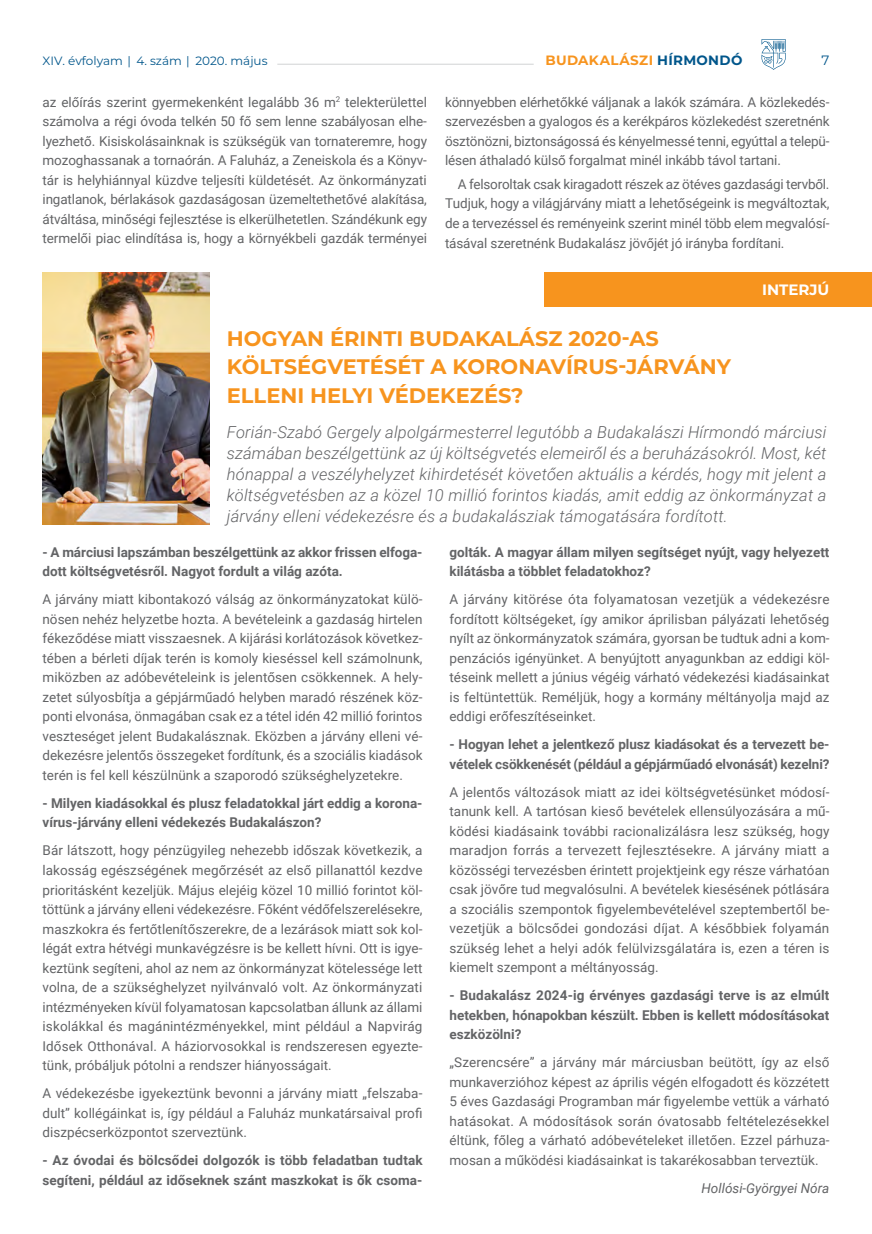
<style>
.page{position:relative;width:872px;height:1234px;background:#fff}
.page>*{position:absolute;margin:0;border:0;box-sizing:border-box;transform-origin:0 0}
.t1{font:700 21px/28.5px "Montserrat";color:#f7941e}
.t2{font:italic 300 16.5px/21px "Roboto";letter-spacing:.01em;color:#636466;text-align:justify}
.t3{font:700 15px "Montserrat";color:#fff}
.t4{font:13.5px/19.5px "Roboto";color:#636466;text-align:justify}
.t5{font:700 13.5px/19.5px "Roboto";color:#636466}
.t6{font:italic 13.5px "Roboto";color:#636466}
.t7{font:700 13.5px "Montserrat";letter-spacing:.025em;color:#f7941e}
.t8{font:13.5px "Montserrat";color:#00568b}
.t9{font:12px "Montserrat";color:#00568b}
.s1{color:#00568b}
</style>
<div class="page">
<hr style="left:277px;top:64px;width:256px;height:1px;background:#d1d3d4">
<svg style="left:761px;top:39px;width:25px;height:31px"></svg>
<div style="left:544px;top:272px;width:328px;height:34px;background:#f7941e"></div>
<img style="left:43px;top:272px;width:167px;height:252px">
<p class="t9" style="left:43px;top:52px;width:226px">XIV. évfolyam | 4. szám | 2020. május</p>
<p class="t7" style="left:545px;top:50px;width:198px">BUDAKALÁSZI <span class="s1">HÍRMONDÓ</span></p>
<p class="t8" style="left:821px;top:51px;width:9px">7</p>
<p class="t4" style="left:43px;top:92px;width:386px">az előírás szerint gyermekenként legalább 36 m<sup>2</sup> telekterülettel számolva a régi óvoda telkén 50 fő sem lenne szabályosan elhe&shy;lyezhető. Kisiskolásainknak is szükségük van tornateremre, hogy mozoghassanak a tornaórán. A Faluház, a Zeneiskola és a Könyv&shy;tár is helyhiánnyal küzdve teljesíti küldetését. Az önkormányzati ingatlanok, bérlakások gazdaságosan üzemeltethetővé alakítása, átváltása, minőségi fejlesztése is elkerülhetetlen. Szándékunk egy termelői piac elindítása is, hogy a környékbeli gazdák terményei</p>
<p class="t4" style="left:445px;top:92px;width:386px">könnyebben elérhetőkké váljanak a lakók számára. A közlekedés&shy;szervezésben a gyalogos és a kerékpáros közlekedést szeretnénk ösztönözni, biztonságossá és kényelmessé tenni, egyúttal a telepü&shy;lésen áthaladó külső forgalmat minél inkább távol tartani.</p>
<p class="t4" style="left:445px;top:174px;width:386px;text-indent:13px">A felsoroltak csak kiragadott részek az ötéves gazdasági tervből.<br>Tudjuk, hogy a világjárvány miatt a lehetőségeink is megváltoztak, de a tervezéssel és reményeink szerint minél több elem megvalósí&shy;tásával szeretnénk Budakalász jövőjét jó irányba fordítani.</p>
<h1 class="t1" style="left:227px;top:323px;width:505px">HOGYAN ÉRINTI BUDAKALÁSZ 2020-AS<br>KÖLTSÉGVETÉSÉT A KORONAVÍRUS-JÁRVÁNY<br>ELLENI HELYI VÉDEKEZÉS?</h1>
<p class="t3" style="left:762px;top:279px;width:69px">INTERJÚ</p>
<p class="t2" style="left:227px;top:421px;width:601px">Forián-Szabó Gergely alpolgármesterrel legutóbb a Budakalászi Hírmondó márciusi számában beszélgettünk az új költségvetés elemeiről és a beruházásokról. Most, két hónappal a veszélyhelyzet kihirdetését követően aktuális a kérdés, hogy mit jelent a költségvetésben az a közel 10 millió forintos kiadás, amit eddig az önkormányzat a járvány elleni védekezésre és a budakalásziak támogatására fordított.</p>
<p class="t5" style="left:43px;top:541px;width:381px">- A márciusi lapszámban beszélgettünk az akkor frissen elfoga&shy;dott költségvetésről. Nagyot fordult a világ azóta.</p>
<p class="t4" style="left:43px;top:589px;width:381px">A járvány miatt kibontakozó válság az önkormányzatokat külö&shy;nösen nehéz helyzetbe hozta. A bevételeink a gazdaság hirtelen fékeződése miatt visszaesnek. A kijárási korlátozások következ&shy;tében a bérleti díjak terén is komoly kieséssel kell számolnunk, miközben az adóbevételeink is jelentősen csökkennek. A hely&shy;zetet súlyosbítja a gépjárműadó helyben maradó részének köz&shy;ponti elvonása, önmagában csak ez a tétel idén 42 millió forintos veszteséget jelent Budakalásznak. Eközben a járvány elleni vé&shy;dekezésre jelentős összegeket fordítunk, és a szociális kiadások terén is fel kell készülnünk a szaporodó szükséghelyzetekre.</p>
<p class="t5" style="left:43px;top:792px;width:381px">- Milyen kiadásokkal és plusz feladatokkal járt eddig a korona&shy;vírus-járvány elleni védekezés Budakalászon?</p>
<p class="t4" style="left:43px;top:840px;width:381px">Bár látszott, hogy pénzügyileg nehezebb időszak következik, a lakosság egészségének megőrzését az első pillanattól kezdve prioritásként kezeljük. Május elejéig közel 10 millió forintot köl&shy;töttünk a járvány elleni védekezésre. Főként védőfelszerelésekre, maszkokra és fertőtlenítőszerekre, de a lezárások miatt sok kol&shy;légát extra hétvégi munkavégzésre is be kellett hívni. Ott is igye&shy;keztünk segíteni, ahol az nem az önkormányzat kötelessége lett volna, de a szükséghelyzet nyilvánvaló volt. Az önkormányzati intézményeken kívül folyamatosan kapcsolatban állunk az állami iskolákkal és magánintézményekkel, mint például a Napvirág Idősek Otthonával. A háziorvosokkal is rendszeresen egyezte&shy;tünk, próbáljuk pótolni a rendszer hiányosságait.</p>
<p class="t4" style="left:43px;top:1082px;width:381px">A védekezésbe igyekeztünk bevonni a járvány miatt „felszaba&shy;dult” kollégáinkat is, így például a Faluház munkatársaival profi diszpécserközpontot szerveztünk.</p>
<p class="t5" style="left:43px;top:1149px;width:381px">- Az óvodai és bölcsődei dolgozók is több feladatban tudtak segíteni, például az időseknek szánt maszkokat is ők csoma-</p>
<p class="t5" style="left:449px;top:541px;width:381px">golták. A magyar állam milyen segítséget nyújt, vagy helyezett kilátásba a többlet feladatokhoz?</p>
<p class="t4" style="left:449px;top:589px;width:381px">A járvány kitörése óta folyamatosan vezetjük a védekezésre fordított költségeket, így amikor áprilisban pályázati lehetőség nyílt az önkormányzatok számára, gyorsan be tudtuk adni a kom&shy;penzációs igényünket. A benyújtott anyagunkban az eddigi köl&shy;téseink mellett a június végéig várható védekezési kiadásainkat is feltüntettük. Reméljük, hogy a kormány méltányolja majd az eddigi erőfeszítéseinket.</p>
<p class="t5" style="left:449px;top:734px;width:381px">- Hogyan lehet a jelentkező plusz kiadásokat és a tervezett be&shy;vételek csökkenését (például a gépjárműadó elvonását) kezelni?</p>
<p class="t4" style="left:449px;top:781px;width:381px">A jelentős változások miatt az idei költségvetésünket módosí&shy;tanunk kell. A tartósan kieső bevételek ellensúlyozására a mű&shy;ködési kiadásaink további racionalizálásra lesz szükség, hogy maradjon forrás a tervezett fejlesztésekre. A járvány miatt a közösségi tervezésben érintett projektjeink egy része várhatóan csak jövőre tud megvalósulni. A bevételek kiesésének pótlására a szociális szempontok figyelembevételével szeptembertől be&shy;vezetjük a bölcsődei gondozási díjat. A későbbiek folyamán szükség lehet a helyi adók felülvizsgálatára is, ezen a téren is kiemelt szempont a méltányosság.</p>
<p class="t5" style="left:449px;top:985px;width:381px;text-align:justify">- Budakalász 2024-ig érvényes gazdasági terve is az elmúlt hetekben, hónapokban készült. Ebben is kellett módosításokat eszközölni?</p>
<p class="t4" style="left:449px;top:1052px;width:381px">„Szerencsére” a járvány már márciusban beütött, így az első munkaverzióhoz képest az április végén elfogadott és közzétett 5 éves Gazdasági Programban már figyelembe vettük a várható hatásokat. A módosítások során óvatosabb feltételezésekkel éltünk, főleg a várható adóbevételeket illetően. Ezzel párhuza&shy;mosan a működési kiadásainkat is takarékosabban terveztük.</p>
<p class="t6" style="left:701px;top:1178px;width:129px">Hollósi-Györgyei Nóra</p>
</div>
